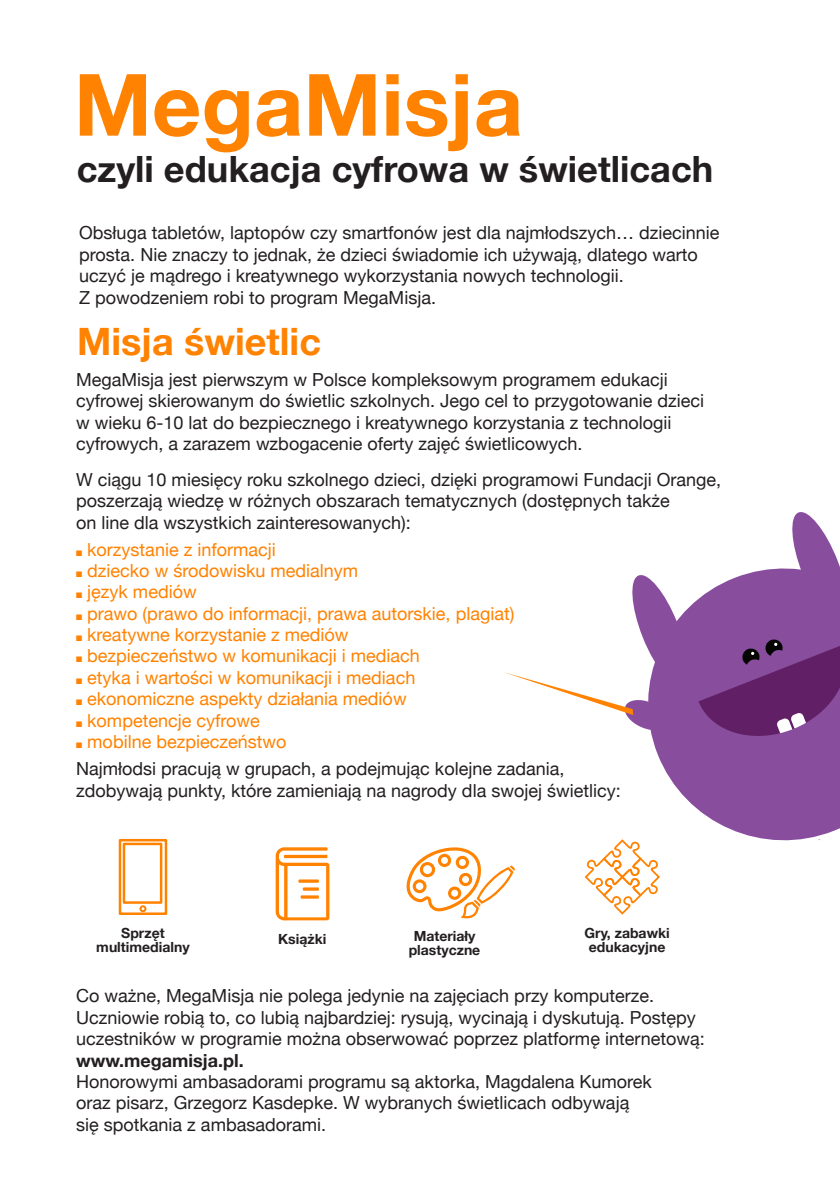
<style>
.page{position:relative;width:840px;height:1191px;background:#fff}
.page>*{position:absolute;margin:0;border:0;box-sizing:border-box;transform-origin:0 0}
.t1{font:700 86px "Helvetica Neue";color:#ff8200}
.t2{font:700 37.8px "Helvetica Neue";color:#ff8200}
.t3{font:700 36.2px "Helvetica Neue";color:#231f20}
.t4{font:18px/21.4px "Helvetica Neue";color:#231f20}
.t5{font:18px "Helvetica Neue";color:#ff8200}
.t6{font:700 18px "Helvetica Neue";color:#231f20}
.t7{font:700 14px/14px "Helvetica Neue";color:#231f20;text-align:center}
</style>
<div class="page">
<svg style="left:584px;top:839px;width:76px;height:76px"></svg>
<svg style="left:629px;top:732px;width:31px;height:126px"></svg>
<svg style="left:792px;top:512px;width:45px;height:47px"></svg>
<svg style="left:652px;top:559px;width:187px;height:291px;fill:#894d9e"></svg>
<svg style="left:698px;top:638px;width:141px;height:104px;background:#753a82"></svg>
<svg style="left:809px;top:809px;width:30px;height:19px"></svg>
<svg style="left:504px;top:572px;width:178px;height:160px"></svg>
<svg style="left:406px;top:847px;width:108px;height:72px"></svg>
<svg style="left:275px;top:847px;width:54px;height:73px"></svg>
<hr style="left:284px;top:855px;width:43px;height:3px;background:#ff8200">
<hr style="left:298px;top:879px;width:21px;height:3px;background:#ff8200">
<hr style="left:303px;top:887px;width:16px;height:3px;background:#ff8200">
<hr style="left:300px;top:895px;width:19px;height:3px;background:#ff8200">
<div style="left:119px;top:839px;width:48px;height:76px;border:2px solid #ff8200"></div>
<div style="left:123px;top:842px;width:39px;height:61px;border:2px solid #ff8200"></div>
<div style="left:139px;top:905px;width:7px;height:7px;border:2px solid #ff8200;border-radius:50%"></div>
<h1 class="t1" style="left:74px;top:27px;width:450px">MegaMisja</h1>
<h3 class="t3" style="left:77px;top:136px;width:637px">czyli edukacja cyfrowa w świetlicach</h3>
<p class="t4" style="left:79px;top:221px;width:641px">Obsługa tabletów, laptopów czy smartfonów jest dla najmłodszych… dziecinnie prosta. Nie znaczy to jednak, że dzieci świadomie ich używają, dlatego warto uczyć je mądrego i kreatywnego wykorzystania nowych technologii.<br>Z powodzeniem robi to program MegaMisja.</p>
<h2 class="t2" style="left:77px;top:307px;width:245px">Misja świetlic</h2>
<p class="t4" style="left:76px;top:367px;width:629px">MegaMisja jest pierwszym w Polsce kompleksowym programem edukacji cyfrowej skierowanym do świetlic szkolnych. Jego cel to przygotowanie dzieci w wieku 6-10 lat do bezpiecznego i kreatywnego korzystania z technologii cyfrowych, a zarazem wzbogacenie oferty zajęć świetlicowych.</p>
<p class="t4" style="left:76px;top:467px;width:646px">W ciągu 10 miesięcy roku szkolnego dzieci, dzięki programowi Fundacji Orange, poszerzają wiedzę w różnych obszarach tematycznych (dostępnych także<br>on line dla wszystkich zainteresowanych):</p>
<p class="t5" style="left:76px;top:534px;width:201px">■ korzystanie z informacji</p>
<p class="t5" style="left:76px;top:555px;width:283px">■ dziecko w środowisku medialnym</p>
<p class="t5" style="left:76px;top:576px;width:122px">■ język mediów</p>
<p class="t5" style="left:76px;top:598px;width:439px">■ prawo (prawo do informacji, prawa autorskie, plagiat)</p>
<p class="t5" style="left:76px;top:619px;width:274px">■ kreatywne korzystanie z mediów</p>
<p class="t5" style="left:76px;top:640px;width:345px">■ bezpieczeństwo w komunikacji i mediach</p>
<p class="t5" style="left:76px;top:662px;width:340px">■ etyka i wartości w komunikacji i mediach</p>
<p class="t5" style="left:76px;top:683px;width:332px">■ ekonomiczne aspekty działania mediów</p>
<p class="t5" style="left:76px;top:704px;width:185px">■ kompetencje cyfrowe</p>
<p class="t5" style="left:76px;top:726px;width:212px">■ mobilne bezpieczeństwo</p>
<p class="t4" style="left:76px;top:757px;width:545px">Najmłodsi pracują w grupach, a podejmując kolejne zadania, zdobywają punkty, które zamieniają na nagrody dla swojej świetlicy:</p>
<p class="t7" style="left:96px;top:925px;width:95px">Sprzęt multimedialny</p>
<p class="t7" style="left:278px;top:931px;width:50px">Książki</p>
<p class="t7" style="left:408px;top:928px;width:73px">Materiały plastyczne</p>
<p class="t7" style="left:584px;top:925px;width:87px">Gry, zabawki edukacyjne</p>
<p class="t4" style="left:76px;top:984px;width:629px">Co ważne, MegaMisja nie polega jedynie na zajęciach przy komputerze.<br>Uczniowie robią to, co lubią najbardziej: rysują, wycinają i dyskutują. Postępy uczestników w programie można obserwować poprzez platformę internetową:</p>
<p class="t6" style="left:76px;top:1043px;width:169px">www.megamisja.pl.</p>
<p class="t4" style="left:76px;top:1069px;width:577px">Honorowymi ambasadorami programu są aktorka, Magdalena Kumorek oraz pisarz, Grzegorz Kasdepke. W wybranych świetlicach odbywają się spotkania z ambasadorami.</p>
</div>
